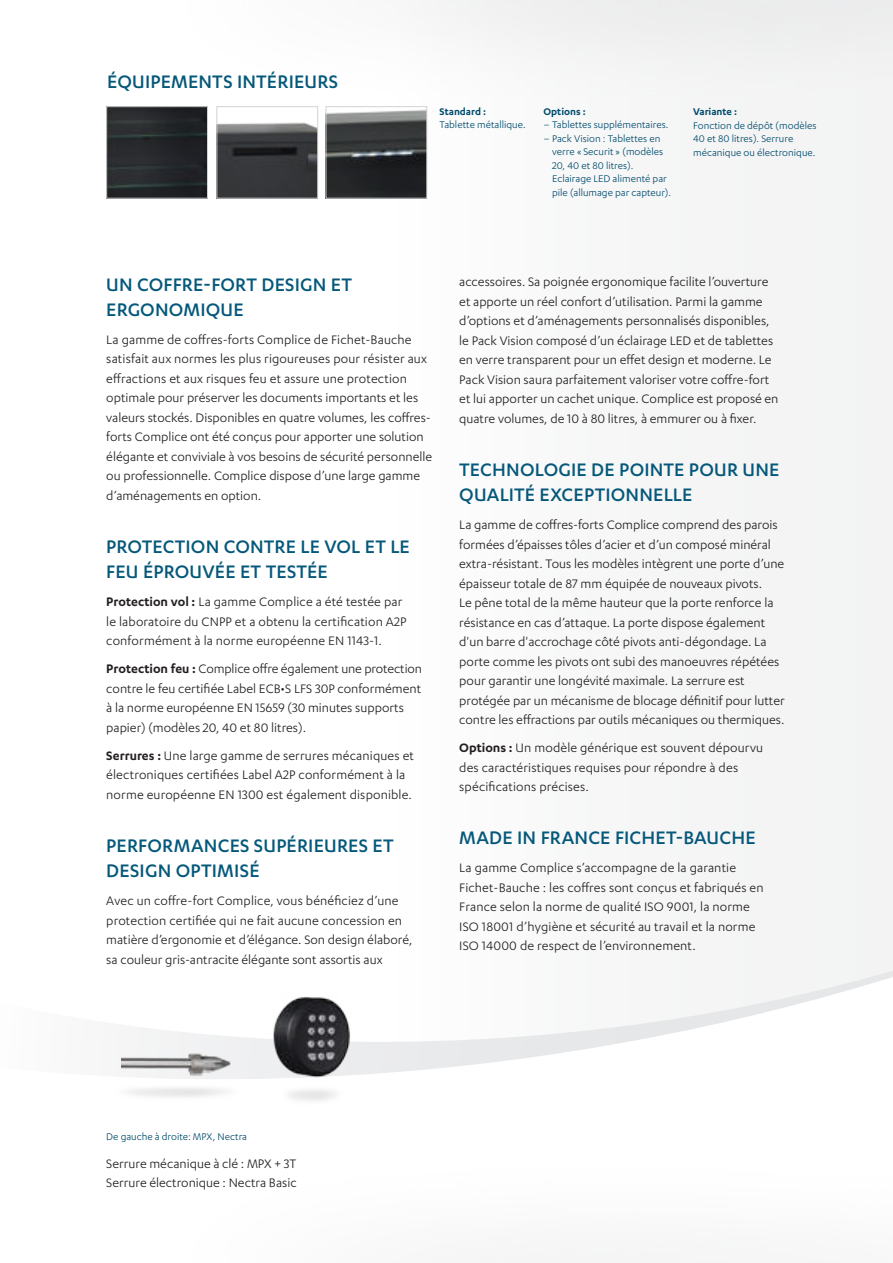
<style>
.page{position:relative;width:893px;height:1263px;background:#fff}
.page>*{position:absolute;margin:0;border:0;box-sizing:border-box;transform-origin:0 0}
.t1{font:500 21px/25.2px "Karbon";letter-spacing:.01em;color:#05587a}
.t2{font:14.25px/19.5px "Karbon";color:#231f20}
.t3{font:11.25px/13.5px "Karbon";color:#004a6c}
.t4{font:600 11.25px "Karbon";color:#004a6c}
.s1{font-weight:600}
</style>
<div class="page">
<div style="left:729px;top:901px;width:164px;height:72px;background:#f4f4f4"></div>
<svg style="left:133px;top:973px;width:760px;height:106px"></svg>
<img style="left:218px;top:128px;width:98px;height:69px">
<div style="left:216px;top:106px;width:102px;height:93px;border:1px solid #d1d2d4"></div>
<img style="left:328px;top:128px;width:97px;height:69px">
<div style="left:326px;top:106px;width:101px;height:93px;border:1px solid #d1d2d4"></div>
<img style="left:108px;top:108px;width:98px;height:89px">
<div style="left:106px;top:106px;width:102px;height:93px;border:1px solid #d1d2d4"></div>
<img style="left:136px;top:0;width:757px;height:128px">
<img style="left:121px;top:1049px;width:119px;height:30px">
<img style="left:269px;top:992px;width:87px;height:87px">
<h1 class="t1" style="left:107px;top:69px;width:232px">ÉQUIPEMENTS INTÉRIEURS</h1>
<p class="t4" style="left:440px;top:107px;width:48px">Standard :</p>
<p class="t3" style="left:440px;top:118px;width:88px">Tablette métallique.</p>
<p class="t4" style="left:543px;top:107px;width:44px">Options :</p>
<p class="t3" style="left:543px;top:118px;width:127px">– Tablettes supplémentaires.</p>
<p class="t3" style="left:552px;top:132px;width:121px;text-indent:-9px">– Pack Vision : Tablettes en verre « Securit » (modèles<br>20, 40 et 80 litres).<br>Eclairage LED alimenté par pile (allumage par capteur).</p>
<p class="t4" style="left:693px;top:107px;width:45px">Variante :</p>
<p class="t3" style="left:693px;top:119px;width:125px">Fonction de dépôt (modèles<br>40 et 80 litres). Serrure mécanique ou électronique.</p>
<h1 class="t1" style="left:106px;top:272px;width:247px">UN COFFRE-FORT DESIGN ET<br>ERGONOMIQUE</h1>
<p class="t2" style="left:106px;top:330px;width:327px">La gamme de coffres-forts Complice de Fichet-Bauche satisfait aux normes les plus rigoureuses pour résister aux effractions et aux risques feu et assure une protection optimale pour préserver les documents importants et les valeurs stockés. Disponibles en quatre volumes, les coffres&shy;forts Complice ont été conçus pour apporter une solution élégante et conviviale à vos besoins de sécurité personnelle ou professionnelle. Complice dispose d’une large gamme d’aménagements en option.</p>
<h1 class="t1" style="left:106px;top:534px;width:305px">PROTECTION CONTRE LE VOL ET LE<br>FEU ÉPROUVÉE ET TESTÉE</h1>
<p class="t2" style="left:106px;top:592px;width:302px"><span class="s1">Protection vol :</span> La gamme Complice a été testée par le laboratoire du CNPP et a obtenu la certification A2P conformément à la norme européenne EN 1143-1.</p>
<p class="t2" style="left:106px;top:659px;width:317px"><span class="s1">Protection feu :</span> Complice offre également une protection contre le feu certifiée Label ECB•S LFS 30P conformément à la norme européenne EN 15659 (30 minutes supports papier) (modèles 20, 40 et 80 litres).</p>
<p class="t2" style="left:106px;top:746px;width:309px"><span class="s1">Serrures :</span> Une large gamme de serrures mécaniques et électroniques certifiées Label A2P conformément à la norme européenne EN 1300 est également disponible.</p>
<h1 class="t1" style="left:106px;top:833px;width:289px">PERFORMANCES SUPÉRIEURES ET<br>DESIGN OPTIMISÉ</h1>
<p class="t2" style="left:106px;top:891px;width:308px">Avec un coffre-fort Complice, vous bénéficiez d’une protection certifiée qui ne fait aucune concession en matière d’ergonomie et d’élégance. Son design élaboré, sa couleur gris-antracite élégante sont assortis aux</p>
<p class="t2" style="left:459px;top:272px;width:321px">accessoires. Sa poignée ergonomique facilite l’ouverture et apporte un réel confort d’utilisation. Parmi la gamme d’options et d’aménagements personnalisés disponibles, le Pack Vision composé d’un éclairage LED et de tablettes en verre transparent pour un effet design et moderne. Le Pack Vision saura parfaitement valoriser votre coffre-fort et lui apporter un cachet unique. Complice est proposé en quatre volumes, de 10 à 80 litres, à emmurer ou à fixer.</p>
<h1 class="t1" style="left:459px;top:457px;width:322px">TECHNOLOGIE DE POINTE POUR UNE<br>QUALITÉ EXCEPTIONNELLE</h1>
<p class="t2" style="left:459px;top:515px;width:327px">La gamme de coffres-forts Complice comprend des parois formées d’épaisses tôles d’acier et d’un composé minéral extra-résistant. Tous les modèles intègrent une porte d’une épaisseur totale de 87 mm équipée de nouveaux pivots.<br>Le pêne total de la même hauteur que la porte renforce la résistance en cas d’attaque. La porte dispose également d'un barre d'accrochage côté pivots anti-dégondage. La porte comme les pivots ont subi des manoeuvres répétées pour garantir une longévité maximale. La serrure est protégée par un mécanisme de blocage définitif pour lutter contre les effractions par outils mécaniques ou thermiques.</p>
<p class="t2" style="left:459px;top:738px;width:305px"><span class="s1">Options :</span> Un modèle générique est souvent dépourvu des caractéristiques requises pour répondre à des spécifications précises.</p>
<h1 class="t1" style="left:459px;top:825px;width:298px">MADE IN FRANCE FICHET-BAUCHE</h1>
<p class="t2" style="left:459px;top:858px;width:306px">La gamme Complice s’accompagne de la garantie Fichet-Bauche : les coffres sont conçus et fabriqués en France selon la norme de qualité ISO 9001, la norme ISO 18001 d’hygiène et sécurité au travail et la norme ISO 14000 de respect de l’environnement.</p>
<p class="t3" style="left:106px;top:1130px;width:142px">De gauche à droite: MPX, Nectra</p>
<p class="t2" style="left:106px;top:1154px;width:192px">Serrure mécanique à clé : MPX + 3T<br>Serrure électronique : Nectra Basic</p>
</div>
